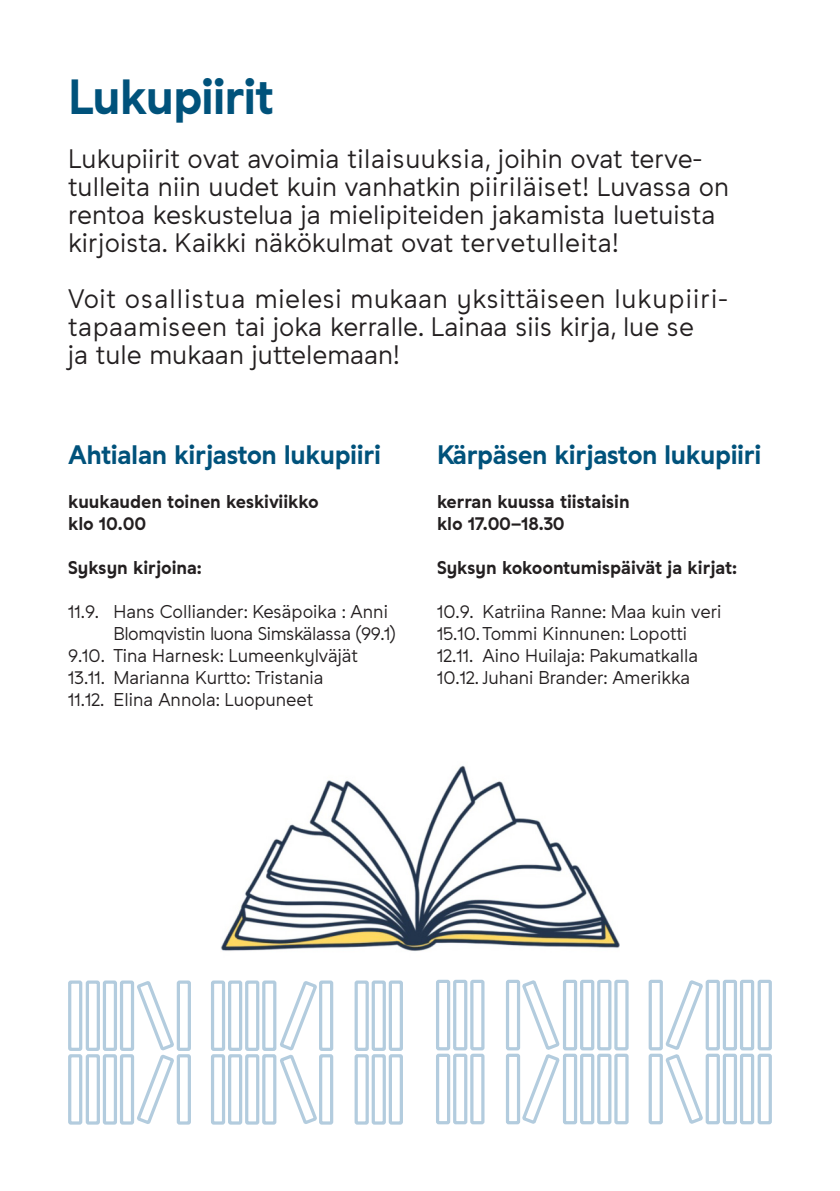
<style>
.page{position:relative;width:840px;height:1191px;background:#fff}
.page>*{position:absolute;margin:0;border:0;box-sizing:border-box;transform-origin:0 0}
.pääotsikko{font:48px "Studio Feixen Sans Lahti Headline";letter-spacing:-.025em;color:#00527b}
.ingressi{font:26px/28px "Studio Feixen Sans Lahti";letter-spacing:.005em;color:#231f20}
.väliotsikko{font:700 26px "Studio Feixen Sans Lahti";letter-spacing:-.015em;color:#00527b}
.leipäteksti_sis__lista_pvm{font:18px "Studio Feixen Sans Lahti";color:#231f20}
.leipäteksti{font:700 18px/22px "Studio Feixen Sans Lahti";color:#231f20}
.leipäteksti_sis__lista_pvm-2{font:18px/22px "Studio Feixen Sans Lahti";letter-spacing:-.02em;color:#231f20}
</style>
<div class="page">
<img style="left:221px;top:765px;width:398px;height:186px">
<svg style="left:68px;top:979px;width:704px;height:146px"></svg>
<p class="pääotsikko" style="left:68px;top:68px;width:207px">Lukupiirit</p>
<p class="ingressi" style="left:68px;top:145px;width:662px">Lukupiirit ovat avoimia tilaisuuksia, joihin ovat terve&shy;tulleita niin uudet kuin vanhatkin piiriläiset! Luvassa on rentoa keskustelua ja mielipiteiden jakamista luetuista kirjoista. Kaikki näkökulmat ovat tervetulleita!</p>
<p class="ingressi" style="left:68px;top:285px;width:660px">Voit osallistua mielesi mukaan yksittäiseen lukupiiri&shy;tapaamiseen tai joka kerralle. Lainaa siis kirja, lue se<br>ja tule mukaan juttelemaan!</p>
<p class="väliotsikko" style="left:68px;top:439px;width:314px">Ahtialan kirjaston lukupiiri</p>
<p class="leipäteksti" style="left:68px;top:491px;width:252px">kuukauden toinen keskiviikko klo 10.00</p>
<p class="leipäteksti" style="left:68px;top:557px;width:135px">Syksyn kirjoina:</p>
<p class="leipäteksti_sis__lista_pvm-2" style="left:113px;top:601px;width:284px;text-indent:-45px">11.9. Hans Colliander: Kesäpoika : Anni<br>Blomqvistin luona Simskälassa (99.1)</p>
<p class="leipäteksti_sis__lista_pvm" style="left:68px;top:645px;width:291px">9.10. Tina Harnesk: Lumeenkylväjät</p>
<p class="leipäteksti_sis__lista_pvm" style="left:68px;top:667px;width:257px">13.11. Marianna Kurtto: Tristania</p>
<p class="leipäteksti_sis__lista_pvm" style="left:68px;top:689px;width:246px">11.12. Elina Annola: Luopuneet</p>
<p class="väliotsikko" style="left:437px;top:439px;width:326px">Kärpäsen kirjaston lukupiiri</p>
<p class="leipäteksti" style="left:437px;top:491px;width:194px">kerran kuussa tiistaisin klo 17.00–18.30</p>
<p class="leipäteksti" style="left:437px;top:557px;width:301px">Syksyn kokoontumispäivät ja kirjat:</p>
<p class="leipäteksti_sis__lista_pvm" style="left:437px;top:601px;width:286px">10.9. Katriina Ranne: Maa kuin veri</p>
<p class="leipäteksti_sis__lista_pvm" style="left:437px;top:623px;width:251px">15.10.Tommi Kinnunen: Lopotti</p>
<p class="leipäteksti_sis__lista_pvm" style="left:437px;top:645px;width:262px">12.11. Aino Huilaja: Pakumatkalla</p>
<p class="leipäteksti_sis__lista_pvm" style="left:437px;top:667px;width:254px">10.12. Juhani Brander: Amerikka</p>
</div>
